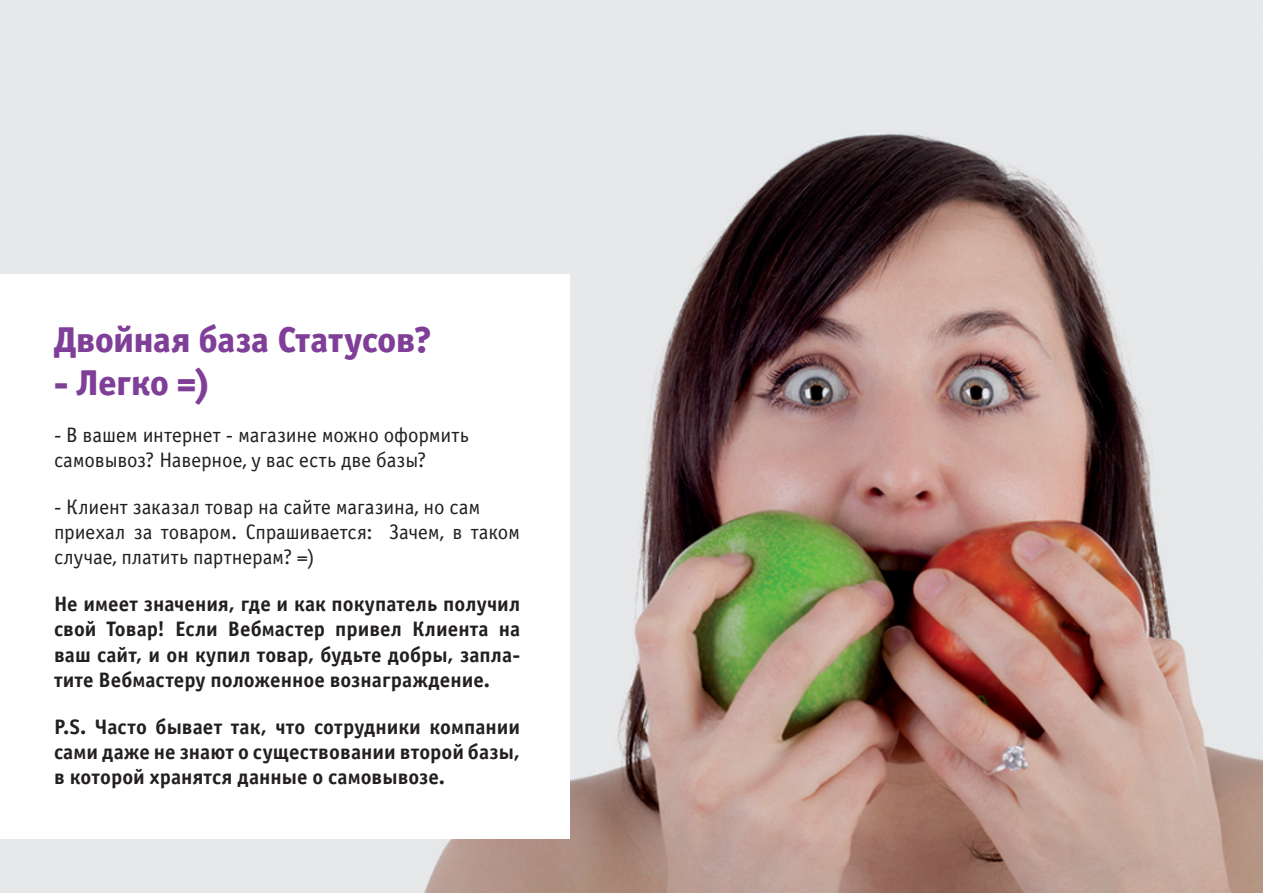
<style>
.page{position:relative;width:1263px;height:893px;background:#fff}
.page>*{position:absolute;margin:0;border:0;box-sizing:border-box;transform-origin:0 0}
.Заголовок{font:36px "Officina Sans Extra Bold OSC";color:#7f3f98}
.Выделение{font:21px/25.2px "Officina Sans Bold C";letter-spacing:.005em;color:#231f20;text-align:justify}
.Основной_текст{font:21px/25.2px "Officina Sans Book C";letter-spacing:-.005em;color:#231f20}
</style>
<div class="page">
<img style="left:0;top:0;width:1263px;height:893px">
<div style="left:0;top:275px;width:569px;height:564px;background:#fff"></div>
<p class="Заголовок" style="left:54px;top:318px;width:379px">Двойная база Статусов?</p>
<p class="Заголовок" style="left:54px;top:361px;width:158px">- Легко =)</p>
<p class="Основной_текст" style="left:54px;top:423px;width:416px">- В вашем интернет - магазине можно оформить</p>
<p class="Основной_текст" style="left:54px;top:448px;width:374px">самовывоз? Наверное, у вас есть две базы?</p>
<p class="Основной_текст" style="left:54px;top:495px;width:428px">- Клиент заказал товар на сайте магазина, но сам</p>
<p class="Основной_текст" style="left:54px;top:520px;width:468px">приехал за товаром. Спрашивается: Зачем, в таком случае, платить партнерам? =)</p>
<p class="Выделение" style="left:54px;top:592px;width:468px">Не имеет значения, где и как покупатель получил свой Товар! Если Вебмастер привел Клиента на ваш сайт, и он купил товар, будьте добры, запла&shy;тите Вебмастеру положенное вознаграждение.</p>
<p class="Выделение" style="left:54px;top:714px;width:468px">P.S. Часто бывает так, что сотрудники компании сами даже не знают о существовании второй базы, в которой хранятся данные о самовывозе.</p>
</div>
